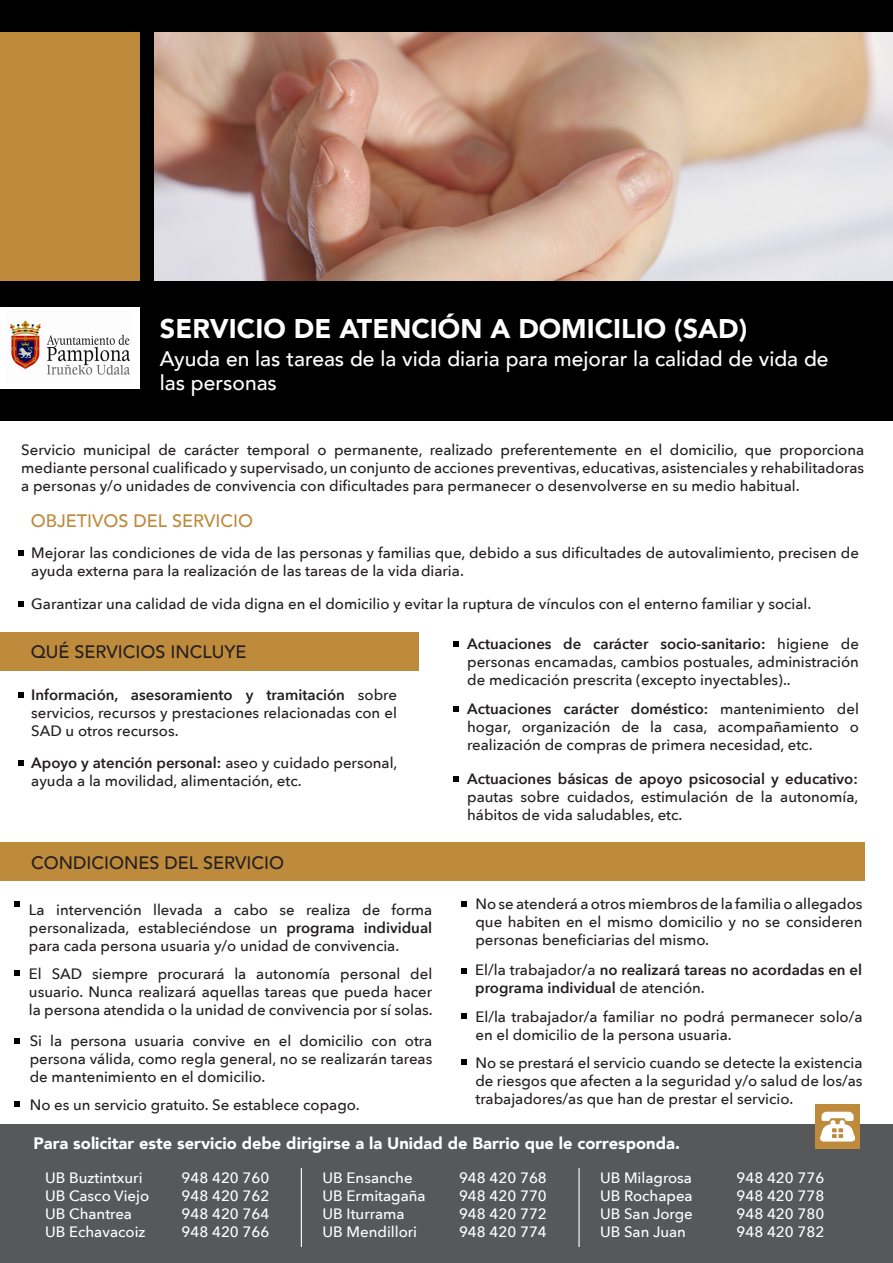
<style>
.page{position:relative;width:893px;height:1263px;background:#fff}
.page>*{position:absolute;margin:0;border:0;box-sizing:border-box;transform-origin:0 0}
.t1{font:900 27px "Avenir";color:#fff}
.t2{font:500 21px/24px "Avenir";color:#fff}
.t3{font:500 18px "Avenir";color:#231f20}
.t4{font:500 18px "Avenir";color:#be8a3b}
.t5{font:900 16.5px "Avenir";color:#fff}
.t6{font:500 15px/18px "Avenir Next";color:#231f20;text-align:justify}
.t7{font:500 15px "Avenir Next";color:#fff}
.t8{font:600 15px/18px "Avenir Next";color:#231f20}
.s1{font-weight:600}
.s2{font-weight:500}
</style>
<div class="page">
<div style="left:0;top:1125px;width:893px;height:138px;background:#57585a"></div>
<hr style="left:301px;top:1168px;width:1px;height:79px;background:#fff">
<hr style="left:578px;top:1168px;width:2px;height:79px;background:#fff">
<div style="left:0;top:0;width:893px;height:421px;background:#000"></div>
<img style="left:155px;top:32px;width:738px;height:249px">
<div style="left:0;top:32px;width:140px;height:249px;background:#be8a3b"></div>
<div style="left:0;top:632px;width:418px;height:39px;background:#be8a3b"></div>
<div style="left:0;top:307px;width:140px;height:82px;background:#fff"></div>
<img style="left:10px;top:320px;width:120px;height:55px">
<div style="left:0;top:842px;width:865px;height:39px;background:#be8a3b"></div>
<svg style="left:18px;top:693px;width:5px;height:5px"></svg>
<svg style="left:18px;top:550px;width:5px;height:5px"></svg>
<svg style="left:18px;top:760px;width:5px;height:6px"></svg>
<svg style="left:18px;top:601px;width:5px;height:5px"></svg>
<svg style="left:454px;top:642px;width:5px;height:5px"></svg>
<svg style="left:454px;top:776px;width:5px;height:5px"></svg>
<svg style="left:454px;top:706px;width:5px;height:5px"></svg>
<div style="left:815px;top:1104px;width:45px;height:45px;background:#be8a3b"></div>
<img style="left:821px;top:1112px;width:33px;height:29px">
<svg style="left:461px;top:901px;width:5px;height:5px"></svg>
<svg style="left:461px;top:968px;width:5px;height:5px"></svg>
<svg style="left:461px;top:1014px;width:5px;height:5px"></svg>
<svg style="left:461px;top:1060px;width:5px;height:5px"></svg>
<svg style="left:15px;top:901px;width:5px;height:5px"></svg>
<svg style="left:15px;top:970px;width:5px;height:5px"></svg>
<svg style="left:15px;top:1038px;width:5px;height:6px"></svg>
<svg style="left:15px;top:1102px;width:5px;height:5px"></svg>
<p class="t1" style="left:160px;top:306px;width:589px">SERVICIO DE ATENCIÓN A DOMICILIO (SAD)</p>
<p class="t2" style="left:160px;top:346px;width:670px">Ayuda en las tareas de la vida diaria para mejorar la calidad de vida de las personas</p>
<p class="t6" style="left:21px;top:440px;width:844px">Servicio municipal de carácter temporal o permanente, realizado preferentemente en el domicilio, que proporciona mediante personal cualificado y supervisado, un conjunto de acciones preventivas, educativas, asistenciales y rehabilitadoras a personas y/o unidades de convivencia con dificultades para permanecer o desenvolverse en su medio habitual.</p>
<p class="t4" style="left:31px;top:505px;width:224px">OBJETIVOS DEL SERVICIO</p>
<p class="t6" style="left:31px;top:543px;width:829px">Mejorar las condiciones de vida de las personas y familias que, debido a sus dificultades de autovalimiento, precisen de ayuda externa para la realización de las tareas de la vida diaria.</p>
<p class="t6" style="left:31px;top:594px;width:782px">Garantizar una calidad de vida digna en el domicilio y evitar la ruptura de vínculos con el enterno familiar y social.</p>
<p class="t6" style="left:467px;top:634px;width:393px"><span class="s1">Actuaciones de carácter socio-sanitario:</span> higiene de personas encamadas, cambios postuales, administración de medicación prescrita (excepto inyectables)..</p>
<p class="t3" style="left:31px;top:637px;width:217px">QUÉ SERVICIOS INCLUYE</p>
<p class="t6" style="left:31px;top:685px;width:367px"><span class="s1">Información, asesoramiento y tramitación</span> sobre servicios, recursos y prestaciones relacionadas con el SAD u otros recursos.</p>
<p class="t6" style="left:467px;top:699px;width:393px"><span class="s1">Actuaciones carácter doméstico:</span> mantenimiento del hogar, organización de la casa, acompañamiento o realización de compras de primera necesidad, etc.</p>
<p class="t6" style="left:31px;top:753px;width:368px"><span class="s1">Apoyo y atención personal:</span> aseo y cuidado personal, ayuda a la movilidad, alimentación, etc.</p>
<p class="t3" style="left:31px;top:847px;width:254px">CONDICIONES DEL SERVICIO</p>
<p class="t6" style="left:467px;top:769px;width:393px"><span class="s1">Actuaciones básicas de apoyo psicosocial y educativo: </span>pautas sobre cuidados, estimulación de la autonomía, hábitos de vida saludables, etc.</p>
<p class="t6" style="left:475px;top:895px;width:389px">No se atenderá a otros miembros de la familia o allegados que habiten en el mismo domicilio y no se consideren personas beneficiarias del mismo.</p>
<p class="t6" style="left:29px;top:900px;width:405px">La intervención llevada a cabo se realiza de forma personalizada, estableciéndose un <span class="s1">programa individual </span>para cada persona usuaria y/o unidad de convivencia.</p>
<p class="t6" style="left:29px;top:964px;width:405px">El SAD siempre procurará la autonomía personal del usuario. Nunca realizará aquellas tareas que pueda hacer la persona atendida o la unidad de convivencia por sí solas.</p>
<p class="t8" style="left:475px;top:960px;width:389px"><span class="s2">El/la trabajador/a</span> no realizará tareas no acordadas en el programa individual <span class="s2">de atención.</span></p>
<p class="t6" style="left:475px;top:1007px;width:389px">El/la trabajador/a familiar no podrá permanecer solo/a en el domicilio de la persona usuaria.</p>
<p class="t6" style="left:475px;top:1053px;width:389px">No se prestará el servicio cuando se detecte la existencia de riesgos que afecten a la seguridad y/o salud de los/as trabajadores/as que han de prestar el servicio.</p>
<p class="t6" style="left:30px;top:1031px;width:404px">Si la persona usuaria convive en el domicilio con otra persona válida, como regla general, no se realizarán tareas de mantenimiento en el domicilio.</p>
<p class="t6" style="left:30px;top:1095px;width:331px">No es un servicio gratuito. Se establece copago.</p>
<p class="t5" style="left:34px;top:1129px;width:648px">Para solicitar este servicio debe dirigirse a la Unidad de Barrio que le corresponda.</p>
<p class="t7" style="left:45px;top:1165px;width:99px">UB Buztintxuri</p>
<p class="t7" style="left:182px;top:1165px;width:89px">948 420 760</p>
<p class="t7" style="left:45px;top:1183px;width:106px">UB Casco Viejo</p>
<p class="t7" style="left:182px;top:1183px;width:89px">948 420 762</p>
<p class="t7" style="left:45px;top:1201px;width:89px">UB Chantrea</p>
<p class="t7" style="left:182px;top:1201px;width:89px">948 420 764</p>
<p class="t7" style="left:45px;top:1219px;width:102px">UB Echavacoiz</p>
<p class="t7" style="left:182px;top:1219px;width:89px">948 420 766</p>
<p class="t7" style="left:323px;top:1165px;width:92px">UB Ensanche</p>
<p class="t7" style="left:459px;top:1165px;width:89px">948 420 768</p>
<p class="t7" style="left:323px;top:1183px;width:105px">UB Ermitagaña</p>
<p class="t7" style="left:459px;top:1183px;width:89px">948 420 770</p>
<p class="t7" style="left:323px;top:1201px;width:84px">UB Iturrama</p>
<p class="t7" style="left:459px;top:1201px;width:89px">948 420 772</p>
<p class="t7" style="left:323px;top:1219px;width:96px">UB Mendillori</p>
<p class="t7" style="left:459px;top:1219px;width:89px">948 420 774</p>
<p class="t7" style="left:600px;top:1165px;width:94px">UB Milagrosa</p>
<p class="t7" style="left:736px;top:1165px;width:89px">948 420 776</p>
<p class="t7" style="left:600px;top:1183px;width:94px">UB Rochapea</p>
<p class="t7" style="left:736px;top:1183px;width:89px">948 420 778</p>
<p class="t7" style="left:600px;top:1201px;width:94px">UB San Jorge</p>
<p class="t7" style="left:736px;top:1201px;width:89px">948 420 780</p>
<p class="t7" style="left:600px;top:1219px;width:88px">UB San Juan</p>
<p class="t7" style="left:736px;top:1219px;width:89px">948 420 782</p>
</div>
